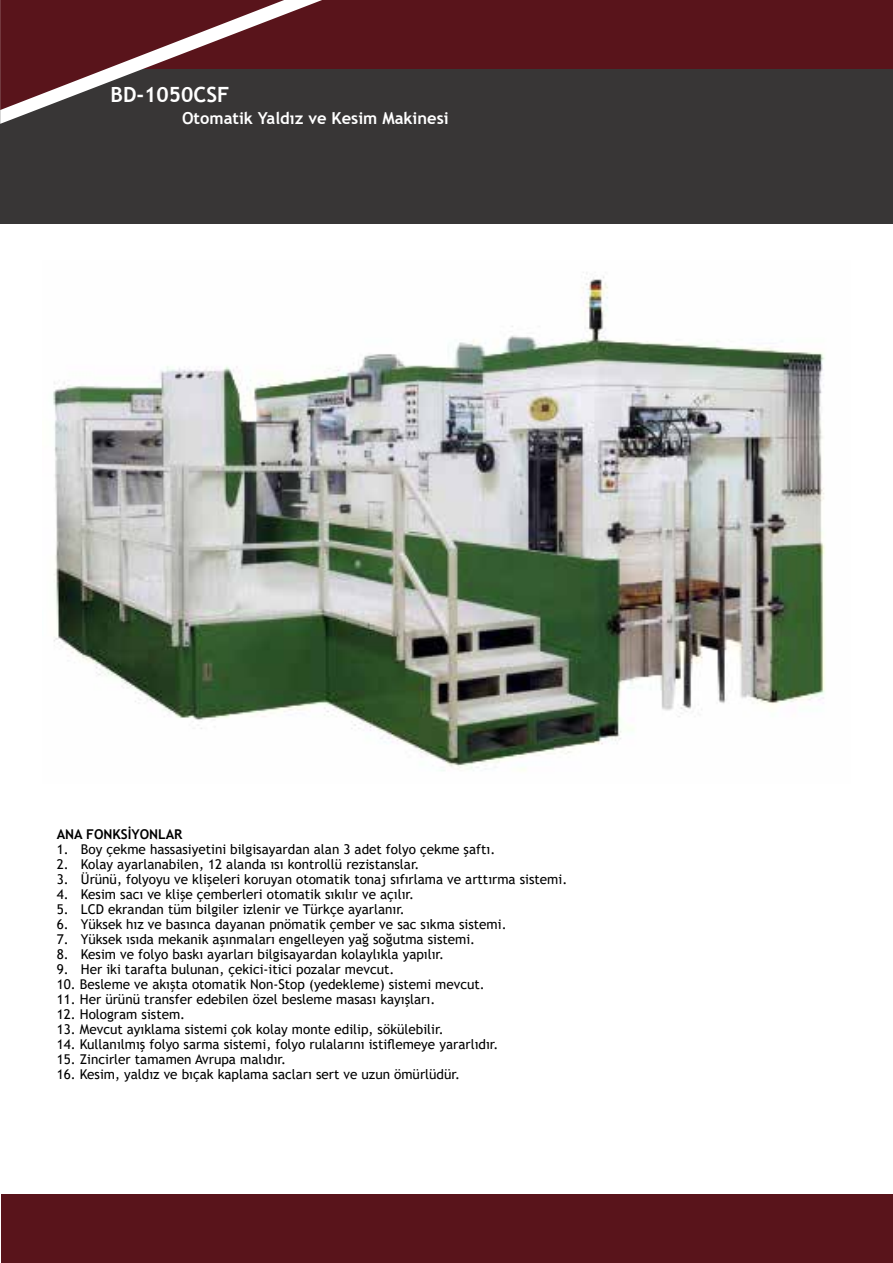
<style>
.page{position:relative;width:893px;height:1263px;background:#fff}
.page>*{position:absolute;margin:0;border:0;box-sizing:border-box;transform-origin:0 0}
.t1{font:700 21px "Trebuchet MS";color:#fff}
.t2{font:700 16.5px "Trebuchet MS";color:#fff}
.t3{font:13.5px "Trebuchet MS";color:#000}
.t4{font:700 13.5px "Trebuchet MS";color:#000}
</style>
<div class="page">
<div style="left:0;top:69px;width:893px;height:155px;background:#383636"></div>
<div style="left:0;top:0;width:893px;height:69px;background:#59141b"></div>
<svg style="left:0;top:0;width:322px;height:124px"></svg>
<div style="left:1px;top:1194px;width:892px;height:69px;background:#59141b"></div>
<img style="left:53px;top:272px;width:772px;height:499px">
<h1 class="t1" style="left:111px;top:82px;width:120px">BD-1050CSF</h1>
<p class="t2" style="left:182px;top:108px;width:268px">Otomatik Yaldız ve Kesim Makinesi</p>
<p class="t4" style="left:57px;top:826px;width:127px">ANA FONKSİYONLAR</p>
<p class="t3" style="left:57px;top:841px;width:440px">1. Boy çekme hassasiyetini bilgisayardan alan 3 adet folyo çekme şaftı.</p>
<p class="t3" style="left:57px;top:856px;width:364px">2. Kolay ayarlanabilen, 12 alanda ısı kontrollü rezistanslar.</p>
<p class="t3" style="left:57px;top:871px;width:512px">3. Ürünü, folyoyu ve klişeleri koruyan otomatik tonaj sıfırlama ve arttırma sistemi.</p>
<p class="t3" style="left:57px;top:886px;width:359px">4. Kesim sacı ve klişe çemberleri otomatik sıkılır ve açılır.</p>
<p class="t3" style="left:57px;top:901px;width:350px">5. LCD ekrandan tüm bilgiler izlenir ve Türkçe ayarlanır.</p>
<p class="t3" style="left:57px;top:916px;width:451px">6. Yüksek hız ve basınca dayanan pnömatik çember ve sac sıkma sistemi.</p>
<p class="t3" style="left:57px;top:931px;width:420px">7. Yüksek ısıda mekanik aşınmaları engelleyen yağ soğutma sistemi.</p>
<p class="t3" style="left:57px;top:946px;width:389px">8. Kesim ve folyo baskı ayarları bilgisayardan kolaylıkla yapılır.</p>
<p class="t3" style="left:57px;top:961px;width:339px">9. Her iki tarafta bulunan, çekici-itici pozalar mevcut.</p>
<p class="t3" style="left:57px;top:976px;width:430px">10. Besleme ve akışta otomatik Non-Stop (yedekleme) sistemi mevcut.</p>
<p class="t3" style="left:57px;top:991px;width:380px">11. Her ürünü transfer edebilen özel besleme masası kayışları.</p>
<p class="t3" style="left:57px;top:1006px;width:130px">12. Hologram sistem.</p>
<p class="t3" style="left:57px;top:1021px;width:388px">13. Mevcut ayıklama sistemi çok kolay monte edilip, sökülebilir.</p>
<p class="t3" style="left:57px;top:1036px;width:443px">14. Kullanılmış folyo sarma sistemi, folyo rulalarını istiflemeye yararlıdır.</p>
<p class="t3" style="left:57px;top:1051px;width:231px">15. Zincirler tamamen Avrupa malıdır.</p>
<p class="t3" style="left:57px;top:1066px;width:405px">16. Kesim, yaldız ve bıçak kaplama sacları sert ve uzun ömürlüdür.</p>
</div>
